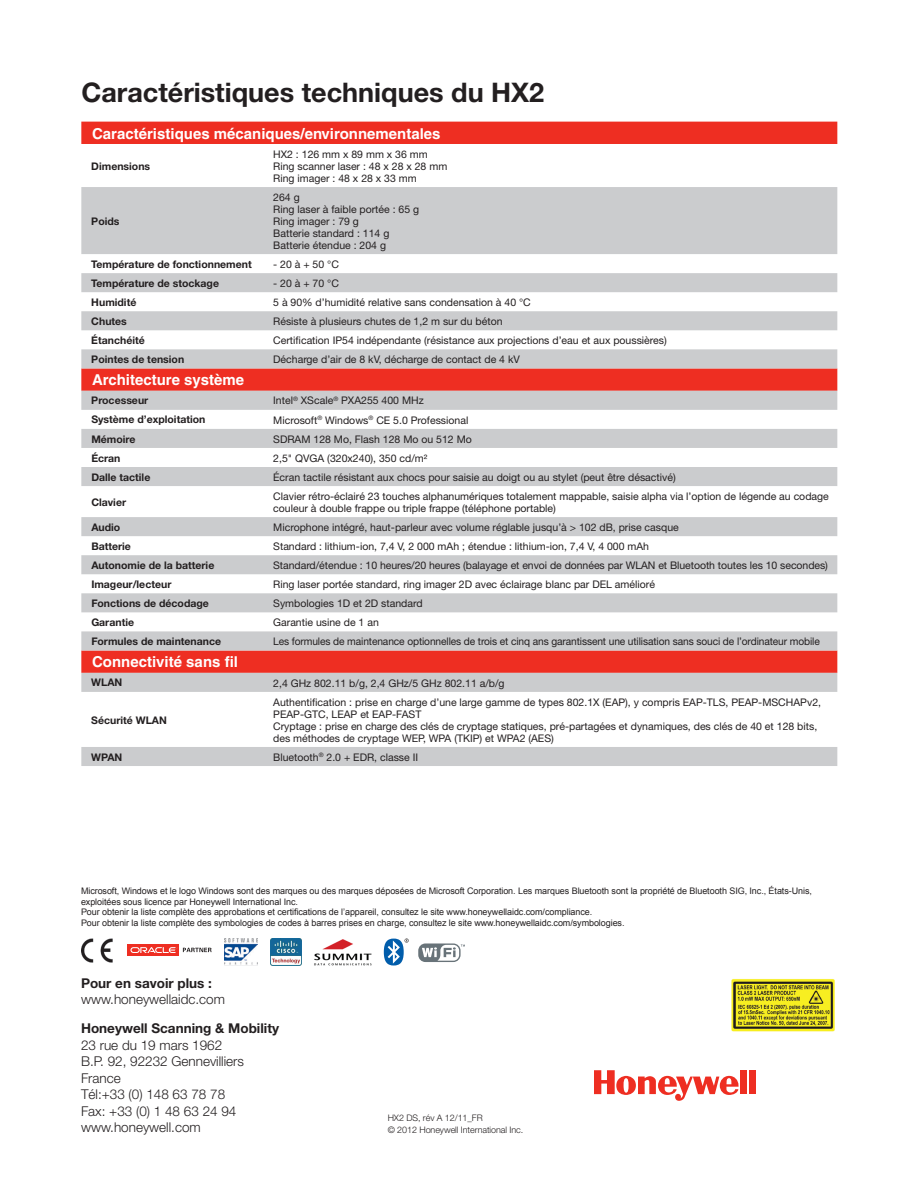
<style>
.page{position:relative;width:918px;height:1188px;background:#fff}
.page>*{position:absolute;margin:0;border:0;box-sizing:border-box;transform-origin:0 0}
.t1{font:700 27px "Helvetica Neue";color:#231f20}
.t2{font:700 15px "Helvetica";color:#fff}
.t3{font:300 13.5px/16.5px "Helvetica Neue";color:#231f20}
.t4{font:700 13.5px "Helvetica Neue";color:#231f20}
.t5{font:10.5px/12px "Helvetica Neue";color:#231f20}
.t6{font:700 10.5px "Helvetica Neue";color:#231f20}
.t7{font:9px/10.5px "Arial";letter-spacing:-.01em;color:#231f20}
.t8{font:300 9px/12px "Helvetica Neue";letter-spacing:-.01em;color:#231f20}
</style>
<div class="page">
<div style="left:740px;top:1070px;width:7px;height:24px;background:#ee2e22"></div>
<div style="left:749px;top:1070px;width:7px;height:24px;background:#ee2e22"></div>
<svg style="left:594px;top:1070px;width:145px;height:31px"></svg>
<img style="left:731px;top:979px;width:104px;height:53px">
<img style="left:314px;top:939px;width:58px;height:27px">
<img style="left:270px;top:939px;width:32px;height:27px">
<img style="left:225px;top:939px;width:32px;height:27px">
<div style="left:128px;top:944px;width:51px;height:12px;background:#ee2e22"></div>
<svg style="left:130px;top:947px;width:82px;height:6px"></svg>
<img style="left:81px;top:939px;width:32px;height:23px">
<svg style="left:384px;top:939px;width:25px;height:27px"></svg>
<svg style="left:418px;top:943px;width:43px;height:19px"></svg>
<svg style="left:422px;top:944px;width:43px;height:17px"></svg>
<div style="left:81px;top:122px;width:756px;height:22px;background:#ee2e22"></div>
<svg style="left:81px;top:187px;width:756px;height:579px;fill:#d2ccce"></svg>
<h1 class="t1" style="left:81px;top:76px;width:464px">Caractéristiques techniques du HX2</h1>
<h2 class="t2" style="left:92px;top:124px;width:350px">Caractéristiques mécaniques/environnementales</h2>
<p class="t6" style="left:91px;top:159px;width:60px">Dimensions</p>
<p class="t5" style="left:273px;top:148px;width:176px">HX2 : 126 mm x 89 mm x 36 mm<br>Ring scanner laser : 48 x 28 x 28 mm<br>Ring imager : 48 x 28 x 33 mm</p>
<p class="t6" style="left:91px;top:214px;width:30px">Poids</p>
<p class="t5" style="left:273px;top:191px;width:148px">264 g<br>Ring laser à faible portée : 65 g<br>Ring imager : 79 g<br>Batterie standard : 114 g<br>Batterie étendue : 204 g</p>
<p class="t6" style="left:91px;top:258px;width:162px">Température de fonctionnement</p>
<p class="t5" style="left:273px;top:258px;width:67px">- 20 à + 50 °C</p>
<p class="t6" style="left:91px;top:277px;width:129px">Température de stockage</p>
<p class="t5" style="left:273px;top:277px;width:67px">- 20 à + 70 °C</p>
<p class="t6" style="left:91px;top:296px;width:47px">Humidité</p>
<p class="t5" style="left:273px;top:296px;width:259px">5 à 90% d’humidité relative sans condensation à 40 °C</p>
<p class="t6" style="left:91px;top:315px;width:37px">Chutes</p>
<p class="t5" style="left:273px;top:315px;width:231px">Résiste à plusieurs chutes de 1,2 m sur du béton</p>
<p class="t6" style="left:91px;top:334px;width:55px">Étanchéité</p>
<p class="t5" style="left:273px;top:334px;width:395px">Certification IP54 indépendante (résistance aux projections d’eau et aux poussières)</p>
<p class="t6" style="left:91px;top:353px;width:94px">Pointes de tension</p>
<p class="t5" style="left:273px;top:353px;width:248px">Décharge d’air de 8 kV, décharge de contact de 4 kV</p>
<h2 class="t2" style="left:92px;top:371px;width:154px">Architecture système</h2>
<p class="t6" style="left:91px;top:394px;width:58px">Processeur</p>
<p class="t5" style="left:273px;top:395px;width:152px">Intel<sup>®</sup> XScale<sup>®</sup> PXA255 400 MHz</p>
<p class="t6" style="left:91px;top:413px;width:116px">Système d’exploitation</p>
<p class="t5" style="left:273px;top:414px;width:197px">Microsoft<sup>®</sup> Windows<sup>®</sup> CE 5.0 Professional</p>
<p class="t6" style="left:91px;top:432px;width:46px">Mémoire</p>
<p class="t5" style="left:273px;top:433px;width:200px">SDRAM 128 Mo, Flash 128 Mo ou 512 Mo</p>
<p class="t6" style="left:91px;top:451px;width:31px">Écran</p>
<p class="t5" style="left:273px;top:452px;width:156px">2,5" QVGA (320x240), 350 cd/m²</p>
<p class="t6" style="left:91px;top:470px;width:61px">Dalle tactile</p>
<p class="t5" style="left:273px;top:471px;width:404px">Écran tactile résistant aux chocs pour saisie au doigt ou au stylet (peut être désactivé)</p>
<p class="t6" style="left:91px;top:495px;width:36px">Clavier</p>
<p class="t5" style="left:273px;top:490px;width:557px">Clavier rétro-éclairé 23 touches alphanumériques totalement mappable, saisie alpha via l’option de légende au codage couleur à double frappe ou triple frappe (téléphone portable)</p>
<p class="t6" style="left:91px;top:521px;width:30px">Audio</p>
<p class="t5" style="left:273px;top:521px;width:407px">Microphone intégré, haut-parleur avec volume réglable jusqu’à &gt; 102 dB, prise casque</p>
<p class="t6" style="left:91px;top:540px;width:41px">Batterie</p>
<p class="t5" style="left:273px;top:540px;width:377px">Standard : lithium-ion, 7,4 V, 2 000 mAh ; étendue : lithium-ion, 7,4 V, 4 000 mAh</p>
<p class="t6" style="left:91px;top:559px;width:125px">Autonomie de la batterie</p>
<p class="t5" style="left:273px;top:559px;width:556px">Standard/étendue : 10 heures/20 heures (balayage et envoi de données par WLAN et Bluetooth toutes les 10 secondes)</p>
<p class="t6" style="left:91px;top:578px;width:82px">Imageur/lecteur</p>
<p class="t5" style="left:273px;top:578px;width:383px">Ring laser portée standard, ring imager 2D avec éclairage blanc par DEL amélioré</p>
<p class="t6" style="left:91px;top:597px;width:119px">Fonctions de décodage</p>
<p class="t5" style="left:273px;top:597px;width:151px">Symbologies 1D et 2D standard</p>
<p class="t6" style="left:91px;top:616px;width:44px">Garantie</p>
<p class="t5" style="left:273px;top:616px;width:107px">Garantie usine de 1 an</p>
<p class="t6" style="left:91px;top:635px;width:131px">Formules de maintenance</p>
<p class="t5" style="left:273px;top:635px;width:548px">Les formules de maintenance optionnelles de trois et cinq ans garantissent une utilisation sans souci de l’ordinateur mobile</p>
<h2 class="t2" style="left:92px;top:653px;width:147px">Connectivité sans fil</h2>
<p class="t6" style="left:91px;top:676px;width:33px">WLAN</p>
<p class="t5" style="left:273px;top:677px;width:233px">2,4 GHz 802.11 b/g, 2,4 GHz/5 GHz 802.11 a/b/g</p>
<p class="t6" style="left:91px;top:713px;width:77px">Sécurité WLAN</p>
<p class="t5" style="left:273px;top:696px;width:549px">Authentification : prise en charge d’une large gamme de types 802.1X (EAP), y compris EAP-TLS, PEAP-MSCHAPv2, PEAP-GTC, LEAP et EAP-FAST<br>Cryptage : prise en charge des clés de cryptage statiques, pré-partagées et dynamiques, des clés de 40 et 128 bits, des méthodes de cryptage WEP, WPA (TKIP) et WPA2 (AES)</p>
<p class="t6" style="left:91px;top:750px;width:33px">WPAN</p>
<p class="t5" style="left:273px;top:751px;width:146px">Bluetooth<sup>®</sup> 2.0 + EDR, classe II</p>
<p class="t7" style="left:81px;top:886px;width:732px">Microsoft, Windows et le logo Windows sont des marques ou des marques déposées de Microsoft Corporation. Les marques Bluetooth sont la propriété de Bluetooth SIG, Inc., États-Unis, exploitées sous licence par Honeywell International Inc.<br>Pour obtenir la liste complète des approbations et certifications de l’appareil, consultez le site www.honeywellaidc.com/compliance.<br>Pour obtenir la liste complète des symbologies de codes à barres prises en charge, consultez le site www.honeywellaidc.com/symbologies.</p>
<p class="t4" style="left:81px;top:975px;width:133px">Pour en savoir plus :</p>
<p class="t3" style="left:81px;top:991px;width:146px">www.honeywellaidc.com</p>
<p class="t4" style="left:81px;top:1020px;width:200px">Honeywell Scanning &amp; Mobility</p>
<p class="t3" style="left:81px;top:1037px;width:165px">23 rue du 19 mars 1962<br>B.P. 92, 92232 Gennevilliers<br>France<br>Tél:+33 (0) 148 63 78 78<br>Fax: +33 (0) 1 48 63 24 94 www.honeywell.com</p>
<p class="t8" style="left:388px;top:1111px;width:137px">HX2 DS, rév A 12/11_FR<br>© 2012 Honeywell International Inc.</p>
</div>
